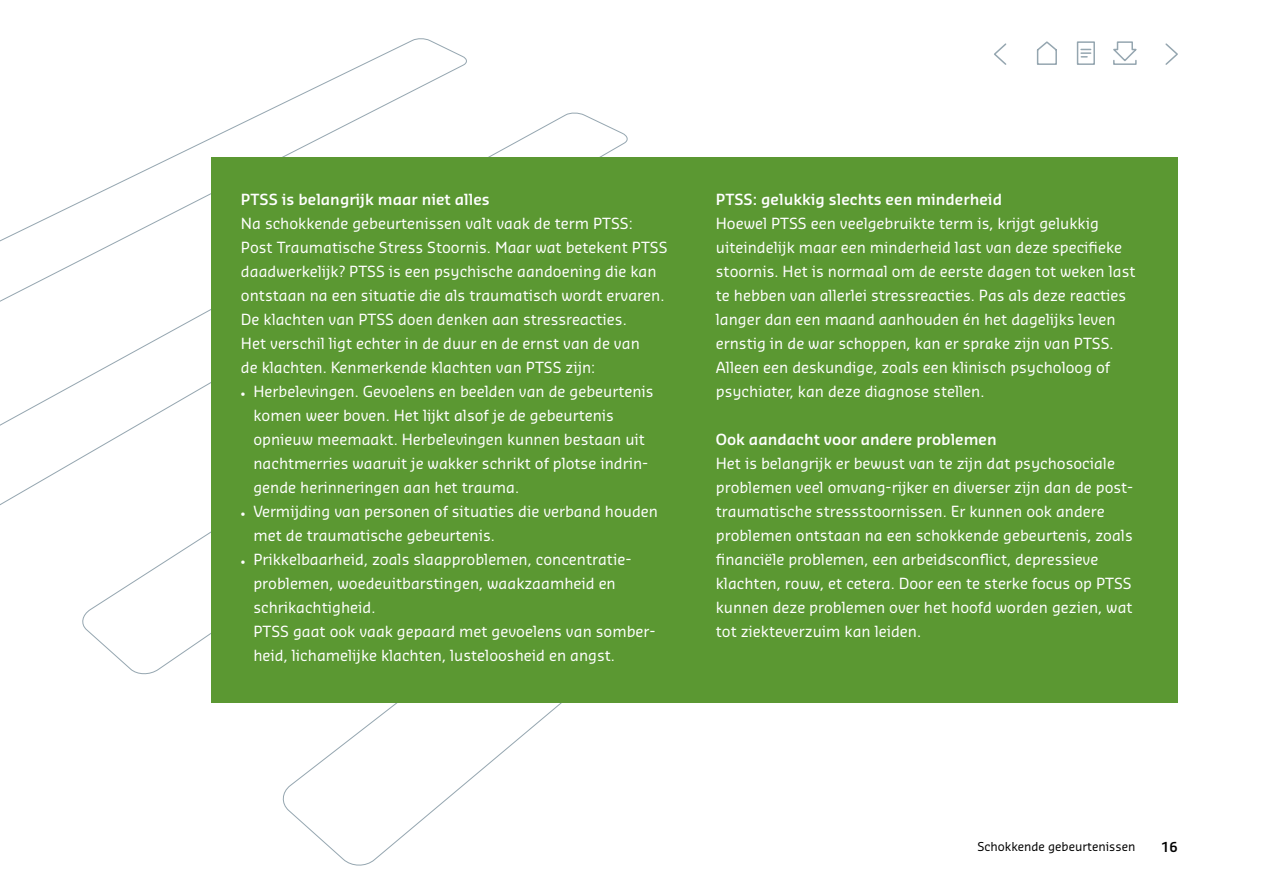
<style>
.page{position:relative;width:1263px;height:893px;background:#fff}
.page>*{position:absolute;margin:0;border:0;box-sizing:border-box;transform-origin:0 0}
.t1{font:15px/24px "Sansa Pro";color:#fff}
.t2{font:600 15px "Sansa Pro";color:#fff}
.t3{font:600 13.5px "Sansa Pro";color:#000}
.t4{font:12px "Sansa Pro";color:#000}
.s1{font-size:9px}
</style>
<div class="page">
<svg style="left:0;top:38px;width:628px;height:828px"></svg>
<div style="left:211px;top:157px;width:967px;height:546px;background:#5b9832"></div>
<svg style="left:1165px;top:43px;width:13px;height:22px"></svg>
<svg style="left:994px;top:43px;width:13px;height:22px"></svg>
<svg style="left:1076px;top:41px;width:19px;height:24px"></svg>
<svg style="left:1036px;top:41px;width:21px;height:24px"></svg>
<svg style="left:1113px;top:41px;width:24px;height:24px"></svg>
<p class="t2" style="left:241px;top:190px;width:250px">PTSS is belangrijk maar niet alles</p>
<p class="t1" style="left:241px;top:211px;width:428px">Na schokkende gebeurtenissen valt vaak de term PTSS:<br>Post Traumatische Stress Stoornis. Maar wat betekent PTSS daadwerkelijk? PTSS is een psychische aandoening die kan ontstaan na een situatie die als traumatisch wordt ervaren.<br>De klachten van PTSS doen denken aan stressreacties.<br>Het verschil ligt echter in de duur en de ernst van de van<br>de klachten. Kenmerkende klachten van PTSS zijn:</p>
<p class="t1" style="left:253px;top:379px;width:402px;text-indent:-12px"><span class="s1">•</span> Herbelevingen. Gevoelens en beelden van de gebeurtenis komen weer boven. Het lijkt alsof je de gebeurtenis opnieuw meemaakt. Herbelevingen kunnen bestaan uit nachtmerries waaruit je wakker schrikt of plotse indrin&shy;gende herinneringen aan het trauma.</p>
<p class="t1" style="left:253px;top:499px;width:406px;text-indent:-12px"><span class="s1">•</span> Vermijding van personen of situaties die verband houden met de traumatische gebeurtenis.</p>
<p class="t1" style="left:253px;top:547px;width:404px;text-indent:-12px"><span class="s1">•</span> Prikkelbaarheid, zoals slaapproblemen, concentratie&shy;problemen, woedeuitbarstingen, waakzaamheid en schrikachtigheid.<br>PTSS gaat ook vaak gepaard met gevoelens van somber&shy;heid, lichamelijke klachten, lusteloosheid en angst.</p>
<p class="t2" style="left:716px;top:190px;width:288px">PTSS: gelukkig slechts een minderheid</p>
<p class="t1" style="left:716px;top:211px;width:421px">Hoewel PTSS een veelgebruikte term is, krijgt gelukkig uiteindelijk maar een minderheid last van deze specifieke stoornis. Het is normaal om de eerste dagen tot weken last te hebben van allerlei stressreacties. Pas als deze reacties langer dan een maand aanhouden én het dagelijks leven ernstig in de war schoppen, kan er sprake zijn van PTSS.<br>Alleen een deskundige, zoals een klinisch psycholoog of psychiater, kan deze diagnose stellen.</p>
<p class="t2" style="left:716px;top:430px;width:282px">Ook aandacht voor andere problemen</p>
<p class="t1" style="left:716px;top:451px;width:419px">Het is belangrijk er bewust van te zijn dat psychosociale problemen veel omvang-rijker en diverser zijn dan de post&shy;traumatische stressstoornissen. Er kunnen ook andere problemen ontstaan na een schokkende gebeurtenis, zoals financiële problemen, een arbeidsconflict, depressieve klachten, rouw, et cetera. Door een te sterke focus op PTSS kunnen deze problemen over het hoofd worden gezien, wat tot ziekteverzuim kan leiden.</p>
<p class="t4" style="left:977px;top:839px;width:159px">Schokkende gebeurtenissen</p>
<p class="t3" style="left:1161px;top:838px;width:18px">16</p>
</div>
